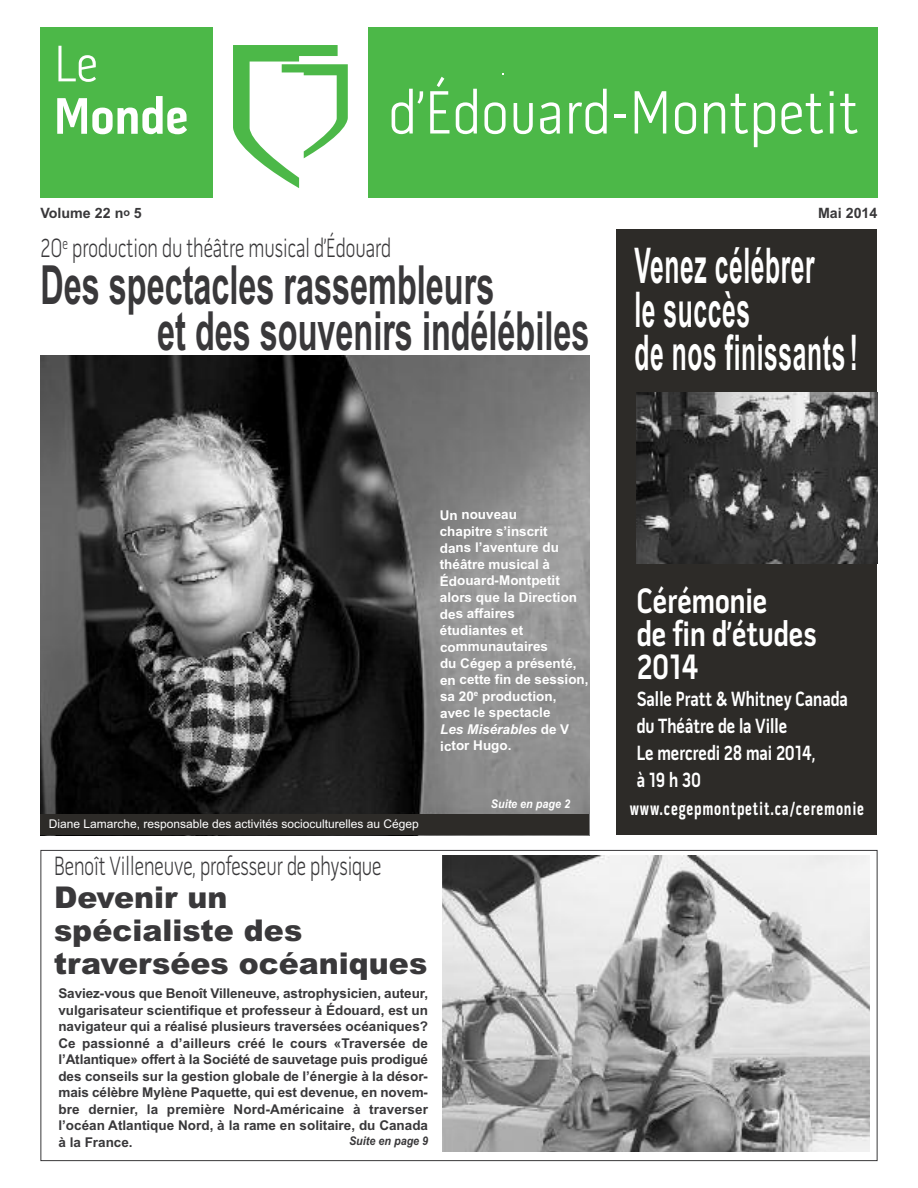
<style>
.page{position:relative;width:918px;height:1188px;background:#fff}
.page>*{position:absolute;margin:0;border:0;box-sizing:border-box;transform-origin:0 0}
.t1{font:300 62.25px "Pill Gothic 300 mg";color:#fff}
.t2{font:700 54px/46.5px "Arial";color:#39383a;scale:.6 1}
.t3{font:700 52.35px "Pill Gothic 300 mg";color:#fff}
.t4{font:300 52.35px "Pill Gothic 300 mg";color:#fff}
.t5{font:700 49.2px/43.8px "Arial";letter-spacing:.025em;color:#fff;scale:.5 1}
.t6{font:700 36px/33px "Pill Gothic 600 mg";color:#fff;scale:.8 1}
.t7{font:900 30px/33px "Arial";color:#39383a}
.t8{font:300 27px "Pill Gothic 600 mg";color:#39383a;scale:.7 1}
.t9{font:700 21px/27px "Pill Gothic 600 mg";color:#fff;scale:.8 1}
.t10{font:700 19.35px "Pill Gothic 300 mg";letter-spacing:.05em;color:#fff;scale:.8 1}
.t11{font:700 14.25px "Arial";color:#39383a}
.t12{font:700 13.5px/16.5px "Arial";color:#39383a;text-align:justify}
.t13{font:700 13.5px/16.5px "Arial";letter-spacing:-.005em;color:#fff}
.t14{font:12px "Arial";color:#fff}
.t15{font:italic 700 12px "Arial";color:#39383a;scale:.9 1}
.t16{font:italic 700 12px "Arial";color:#fff;scale:.9 1}
.s1{font-style:italic}
</style>
<div class="page">
<div style="left:41px;top:27px;width:172px;height:171px;background:#4cb848"></div>
<div style="left:368px;top:27px;width:510px;height:171px;background:#4cb848"></div>
<svg style="left:233px;top:45px;width:115px;height:143px"></svg>
<img style="left:40px;top:356px;width:550px;height:459px">
<div style="left:40px;top:815px;width:550px;height:20px;background:#2d2b28"></div>
<img style="left:442px;top:855px;width:428px;height:297px">
<div style="left:616px;top:230px;width:262px;height:605px;background:#2d2b28"></div>
<img style="left:636px;top:393px;width:242px;height:170px">
<h3 class="t4" style="left:54px;top:33px;width:46px">Le</h3>
<h3 class="t3" style="left:54px;top:84px;width:136px">Monde</h3>
<h1 class="t1" style="left:388px;top:76px;width:472px">d’Édouard-Montpetit</h1>
<p class="t11" style="left:40px;top:205px;width:103px">Volume 22 n<sup>o</sup> 5</p>
<p class="t11" style="left:818px;top:205px;width:61px">Mai 2014</p>
<h3 class="t8" style="left:41px;top:233px;width:502px">20<sup>e</sup> production du théâtre musical d’Édouard</h3>
<h2 class="t2" style="left:157px;top:262px;width:722px;text-indent:-117px">Des spectacles rassembleurs<br>et des souvenirs indélébiles</h2>
<h3 class="t5" style="left:634px;top:244px;width:448px">Venez célébrer<br>le succès<br>de nos finissants !</h3>
<p class="t13" style="left:440px;top:507px;width:150px">Un nouveau<br>chapitre s’inscrit<br>dans l’aventure du théâtre musical à<br>Édouard-Montpetit alors que la Direction des affaires<br>étudiantes et communautaires<br>du Cégep a présenté, en cette fin de session, sa 20<sup>e</sup> production, avec le spectacle<br><span class="s1">Les Misérables</span> de V ictor Hugo.</p>
<p class="t14" style="left:49px;top:817px;width:372px">Diane Lamarche, responsable des activités socioculturelles au Cégep</p>
<h3 class="t8" style="left:54px;top:851px;width:469px">Benoît Villeneuve, professeur de physique</h3>
<h3 class="t7" style="left:54px;top:882px;width:375px">Devenir un<br>spécialiste des traversées océaniques</h3>
<p class="t12" style="left:58px;top:985px;width:371px">Saviez-vous que Benoît Villeneuve, astrophysicien, auteur, vulgarisateur scientifique et professeur à Édouard, est un navigateur qui a réalisé plusieurs traversées océaniques?<br>Ce passionné a d’ailleurs créé le cours «Traversée de l’Atlantique» offert à la Société de sauvetage puis prodigué des conseils sur la gestion globale de l’énergie à la désor&shy;mais célèbre Mylène Paquette, qui est devenue, en novem&shy;bre dernier, la première Nord-Américaine à traverser l’océan Atlantique Nord, à la rame en solitaire, du Canada à la France.</p>
<p class="t15" style="left:349px;top:1134px;width:90px">Suite en page 9</p>
<p class="t16" style="left:491px;top:797px;width:90px">Suite en page 2</p>
<h3 class="t6" style="left:637px;top:585px;width:226px">Cérémonie<br>de fin d’études<br>2014</h3>
<h3 class="t9" style="left:637px;top:686px;width:265px">Salle Pratt &amp; Whitney Canada du Théâtre de la Ville<br>Le mercredi 28 mai 2014, à19h30</h3>
<h3 class="t10" style="left:630px;top:797px;width:294px">www.cegepmontpetit.ca/ceremonie</h3>
</div>
